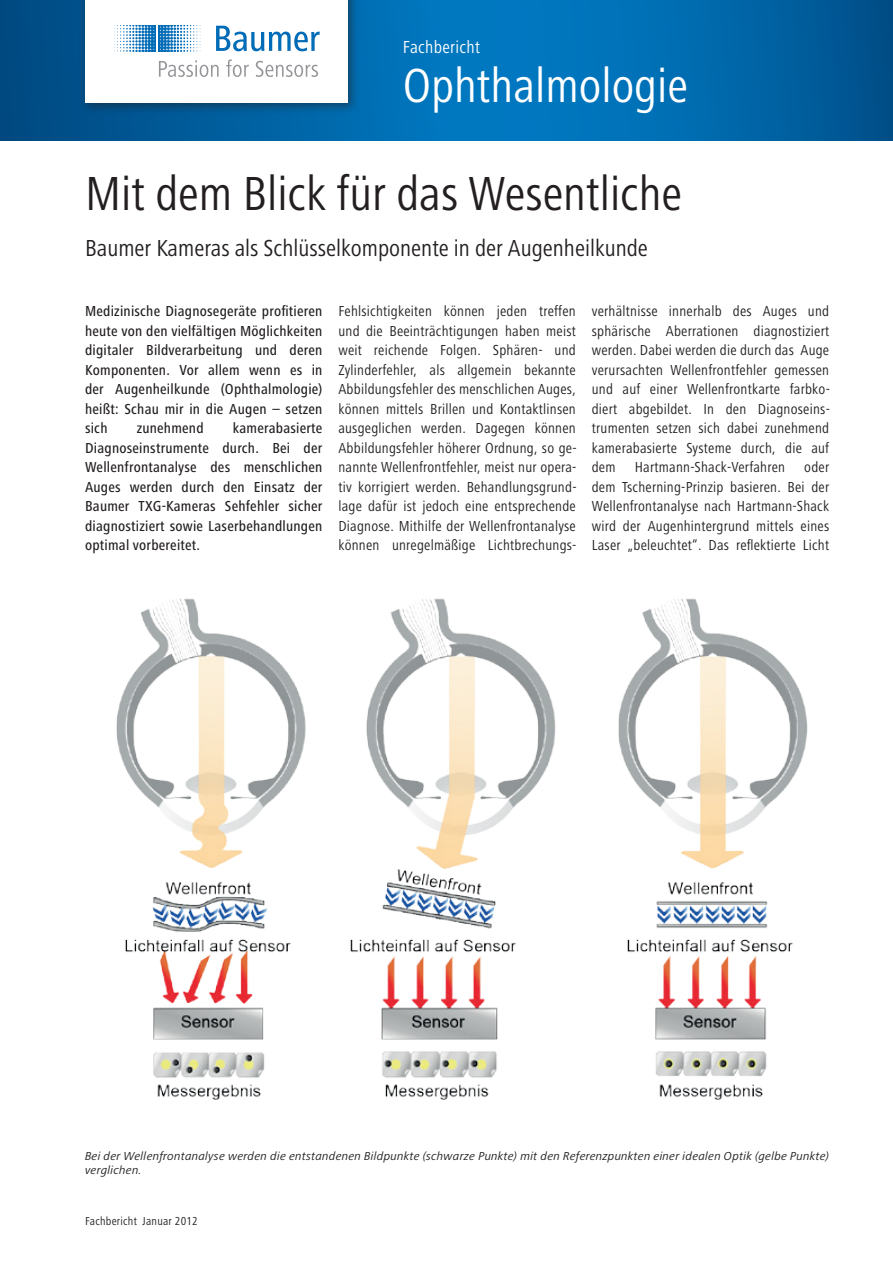
<style>
.page{position:relative;width:893px;height:1263px;background:#fff}
.page>*{position:absolute;margin:0;border:0;box-sizing:border-box;transform-origin:0 0}
.t1{font:condensed 49.5px "Frutiger Next LT";color:#231f20}
.t2{font:condensed 49.5px "Frutiger Next LT";color:#fff}
.t3{font:condensed 24px "Frutiger Next LT";color:#231f20}
.t4{font:condensed 18px "Frutiger Next LT";letter-spacing:.015em;color:#fff}
.t5{font:condensed 15px/19.5px "Frutiger Next LT";letter-spacing:.015em;color:#231f20;text-align:justify}
.t6{font:500 condensed 15px/19.5px "Frutiger Next LT";letter-spacing:.015em;color:#231f20;text-align:justify}
.t7{font:italic 12px/14.7px "Frutiger Next LT";letter-spacing:.02em;color:#231f20}
.t8{font:condensed 12px "Frutiger Next LT";letter-spacing:.02em;color:#231f20}
</style>
<div class="page">
<svg style="left:0;top:0;width:893px;height:141px;background:#0066a9"></svg>
<div style="left:79px;top:0;width:280px;height:115px;background:#231f20;opacity:.5"></div>
<div style="left:85px;top:0;width:260px;height:102px;background:#fff"></div>
<svg style="left:216px;top:26px;width:104px;height:25px"></svg>
<svg style="left:114px;top:25px;width:87px;height:27px"></svg>
<svg style="left:159px;top:60px;width:60px;height:17px"></svg>
<svg style="left:226px;top:59px;width:23px;height:18px"></svg>
<svg style="left:256px;top:61px;width:62px;height:16px"></svg>
<img style="left:116px;top:598px;width:692px;height:502px">
<p class="t4" style="left:403px;top:37px;width:79px">Fachbericht</p>
<h1 class="t2" style="left:403px;top:59px;width:287px">Ophthalmologie</h1>
<h1 class="t1" style="left:85px;top:167px;width:599px">Mit dem Blick für das Wesentliche</h1>
<h2 class="t3" style="left:85px;top:235px;width:564px">Baumer Kameras als Schlüsselkomponente in der Augenheilkunde</h2>
<p class="t6" style="left:85px;top:301px;width:239px">Medizinische Diagnosegeräte profitieren heute von den vielfältigen Möglichkeiten digitaler Bildverarbeitung und deren Komponenten. Vor allem wenn es in der Augenheilkunde (Ophthalmologie) heißt: Schau mir in die Augen – setzen sich</p>
<p class="t6" style="left:85px;top:418px;width:239px;text-indent:148px">kamerabasierte Diagnoseinstrumente durch. Bei der Wellenfrontanalyse des menschlichen Auges werden durch den Einsatz der Baumer TXG-Kameras Sehfehler sicher diagnostiziert sowie Laserbehandlungen optimal vorbereitet.</p>
<p class="t6" style="left:137px;top:418px;width:69px">zunehmend</p>
<p class="t5" style="left:338px;top:301px;width:240px">Fehlsichtigkeiten können jeden treffen und die Beeinträchtigungen haben meist weit reichende Folgen. Sphären- und Zylinderfehler, als allgemein bekannte Abbildungsfehler des menschlichen Auges, können mittels Brillen und Kontaktlinsen ausgeglichen werden. Dagegen können Abbildungsfehler höherer Ordnung, so ge&shy;nannte Wellenfrontfehler, meist nur opera&shy;tiv korrigiert werden. Behandlungsgrund&shy;lage dafür ist jedoch eine entsprechende Diagnose. Mithilfe der Wellenfrontanalyse können unregelmäßige Lichtbrechungs-</p>
<p class="t5" style="left:592px;top:301px;width:240px">verhältnisse innerhalb des Auges und sphärische Aberrationen diagnostiziert werden. Dabei werden die durch das Auge verursachten Wellenfrontfehler gemessen und auf einer Wellenfrontkarte farbko&shy;diert abgebildet. In den Diagnoseins&shy;trumenten setzen sich dabei zunehmend kamerabasierte Systeme durch, die auf dem</p>
<p class="t5" style="left:635px;top:457px;width:152px">Hartmann-Shack-Verfahren</p>
<p class="t5" style="left:592px;top:457px;width:239px;text-indent:212px">oder dem Tscherning-Prinzip basieren. Bei der Wellenfrontanalyse nach Hartmann-Shack wird der Augenhintergrund mittels eines Laser „beleuchtet“. Das reflektierte Licht</p>
<p class="t7" style="left:85px;top:1148px;width:746px">Bei der Wellenfrontanalyse werden die entstandenen Bildpunkte (schwarze Punkte) mit den Referenzpunkten einer idealen Optik (gelbe Punkte) verglichen.</p>
<p class="t8" style="left:85px;top:1215px;width:114px">Fachbericht Januar 2012</p>
</div>
